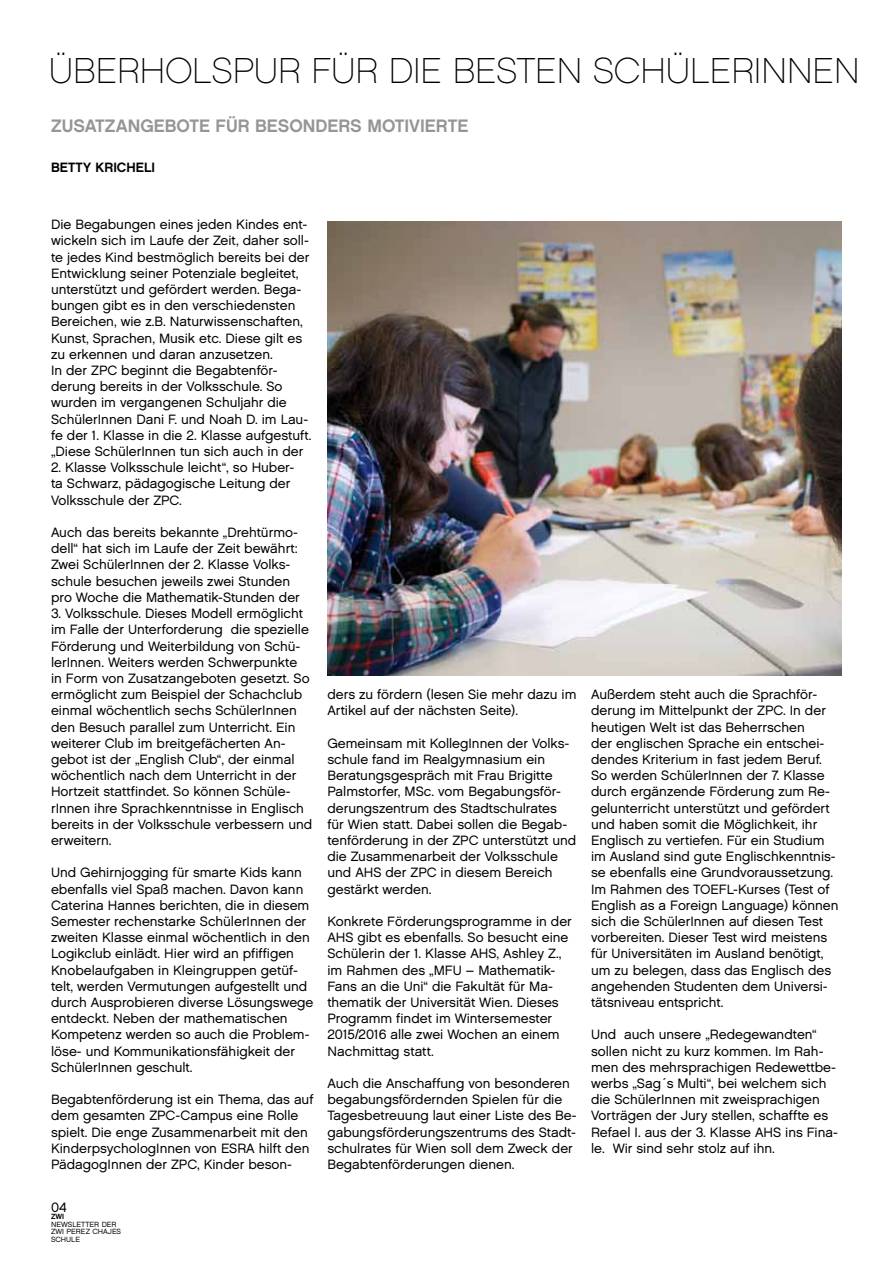
<style>
.page{position:relative;width:893px;height:1263px;background:#fff}
.page>*{position:absolute;margin:0;border:0;box-sizing:border-box;transform-origin:0 0}
.t1{font:36px "Chalet Paris Nineteen Sixty";color:#000}
.t2{font:18px "Chalet New York Nineteen Sixty";color:#939598}
.t3{font:13.5px/16.2px "Chalet London Nineteen Sixty";color:#000}
.t4{font:13.5px "Chalet New York Nineteen Sixty";color:#000}
.t5{font:7.5px/7.5px "Chalet London Nineteen Sixty";color:#000}
.t6{font:7.5px "Chalet New York Nineteen Sixty";color:#000}
</style>
<div class="page">
<img style="left:327px;top:221px;width:515px;height:455px">
<h1 class="t1" style="left:49px;top:50px;width:812px">ÜBERHOLSPUR FÜR DIE BESTEN SCHÜLERINNEN</h1>
<h2 class="t2" style="left:51px;top:115px;width:419px">ZUSATZANGEBOTE FÜR BESONDERS MOTIVIERTE</h2>
<p class="t4" style="left:51px;top:159px;width:106px">BETTY KRICHELI</p>
<p class="t3" style="left:51px;top:216px;width:260px">Die Begabungen eines jeden Kindes ent&shy;wickeln sich im Laufe der Zeit, daher soll&shy;te jedes Kind bestmöglich bereits bei der Entwicklung seiner Potenziale begleitet, unterstützt und gefördert werden. Bega&shy;bungen gibt es in den verschiedensten Bereichen, wie z.B. Naturwissenschaften, Kunst, Sprachen, M usik etc. Diese gilt es zu erkennen und daran anzusetzen.<br>I n der ZPC</p>
<p class="t3" style="left:51px;top:362px;width:262px;text-indent:70px">beginnt die Begabtenför&shy;derung bereits in der Volksschule. So wurden im vergangenen Schuljahr die SchülerI nnen Dani F. und Noah D. im Lau&shy;fe der 1. Klasse in die 2. Klasse aufgestuft. „Diese SchülerI nnen tun sich auch in der</p>
<p class="t3" style="left:51px;top:459px;width:245px">2. Klasse Volksschule leicht“, so H uber&shy;ta Schwarz, pädagogische Leitung der<br>Volksschule der ZPC</p>
<p class="t3" style="left:179px;top:492px;width:4px">.</p>
<p class="t3" style="left:51px;top:524px;width:250px">Auch das bereits bekannte „Drehtürmo&shy;dell“ hat sich im Laufe der Zeit bewährt:<br>Zwei SchülerI nnen der 2. Klasse Volks&shy;schule besuchen jeweils zwei Stunden pro Woche die Mathematik-Stunden der</p>
<p class="t3" style="left:51px;top:605px;width:263px">3. Volksschule. Dieses Modell ermöglicht im Falle der Unterforderung die spezielle Förderung und Weiterbildung von Schü&shy;lerI nnen. Weiters werden Schwerpunkte<br>in Form von Zusatzangeboten gesetzt. So ermöglicht zum Beispiel der Schachclub einmal wöchentlich sechs SchülerI nnen den Besuch parallel zum Unterricht. Ein weiterer Club im breitgefächerten An&shy;gebot ist der „English Club“, der einmal wöchentlich nach dem Unterricht in der Hortzeit stattfindet. So können Schüle-<br>rI nnen ihre Sprachkenntnisse in Englisch bereits in der Volksschule verbessern und erweitern.</p>
<p class="t3" style="left:51px;top:864px;width:264px">Und Gehirnjogging für smarte Kids kann ebenfalls viel Spaß machen. Davon kann Caterina Hannes berichten, die in diesem Semester rechenstarke SchülerI nnen der zweiten Klasse einmal wöchentlich in den Logikclub einlädt. H ier wird an pfiffigen Knobelaufgaben in Kleingruppen getüf&shy;telt, werden Vermutungen aufgestellt und durch Ausprobieren diverse Lösungswege entdeckt. Neben der mathematischen Kompetenz werden so auch die Problem&shy;löse- und Kommunikationsfähigkeit der SchülerI nnen geschult.</p>
<p class="t3" style="left:51px;top:1091px;width:264px">Begabtenförderung ist ein Thema, das auf dem gesamten ZPC</p>
<p class="t3" style="left:51px;top:1107px;width:258px;text-indent:125px">-Campus eine Rolle spielt. Die enge Zusammenarbeit mit den<br>KinderpsychologI nnen von ESRA</p>
<p class="t3" style="left:259px;top:1140px;width:52px">hilft den</p>
<p class="t3" style="left:51px;top:1156px;width:130px">PädagogI nnen der ZPC</p>
<p class="t3" style="left:197px;top:1156px;width:97px">, Kinder beson-</p>
<p class="t3" style="left:51px;top:1199px;width:17px">04</p>
<p class="t6" style="left:51px;top:1212px;width:14px">ZWI</p>
<p class="t5" style="left:51px;top:1220px;width:72px">Newsletter der<br>Zwi perez chajes schule</p>
<p class="t3" style="left:327px;top:686px;width:251px">ders zu fördern (lesen Sie mehr dazu im<br>Artikel auf der nächsten Seite).</p>
<p class="t3" style="left:327px;top:735px;width:243px">Gemeinsam mit KollegI nnen der Volks&shy;schule fand im Realgymnasium ein Beratungsgespräch mit Frau Brigitte Palmstorfer, MSc. vom Begabungsför&shy;derungszentrum des Stadtschulrates für Wien statt. Dabei sollen die Begab&shy;tenförderung in der ZPC</p>
<p class="t3" style="left:327px;top:832px;width:250px;text-indent:155px">unterstützt und die Zusammenarbeit der Volksschule und AHS</p>
<p class="t3" style="left:385px;top:864px;width:35px">der ZPC</p>
<p class="t3" style="left:441px;top:864px;width:114px">in diesem Bereich</p>
<p class="t3" style="left:327px;top:881px;width:106px">gestärkt werden.</p>
<p class="t3" style="left:327px;top:913px;width:246px">Konkrete Förderungsprogramme in der<br>AHS</p>
<p class="t3" style="left:327px;top:929px;width:243px;text-indent:30px">gibt es ebenfalls. So besucht eine<br>Schülerin der 1. Klasse AHS</p>
<p class="t3" style="left:497px;top:945px;width:66px">, Ashley Z.,</p>
<p class="t3" style="left:327px;top:962px;width:234px;text-indent:138px">– Mathematik-<br>Fans an die Uni“ die Fakultät für Ma&shy;thematik der Universität Wien. Dieses<br>Programm findet im Wintersemester<br>2015/2016 alle zwei Wochen an einem<br>Nachmittag statt.</p>
<p class="t3" style="left:327px;top:1075px;width:251px">Auch die Anschaffung von besonderen begabungsfördernden Spielen für die Tagesbetreuung laut einer Liste des Be&shy;gabungsförderungszentrums des Stadt&shy;schulrates für Wien soll dem Zweck der Begabtenförderungen dienen.</p>
<p class="t3" style="left:327px;top:962px;width:117px">im Rahmen des „MFU</p>
<p class="t3" style="left:591px;top:686px;width:228px">Außerdem steht auch die Sprachför&shy;derung im M ittelpunkt der ZPC</p>
<p class="t3" style="left:591px;top:702px;width:246px;text-indent:192px">. I n der heutigen Welt ist das Beherrschen<br>der englischen Sprache ein entschei&shy;dendes Kriterium in fast jedem Beruf.<br>So werden SchülerI nnen der 7. Klasse durch ergänzende Förderung zum Re&shy;gelunterricht unterstützt und gefördert und haben somit die Möglichkeit, ihr Englisch zu vertiefen. Für ein Studium im Ausland sind gute Englischkenntnis&shy;se ebenfalls eine Grundvoraussetzung.<br>I m Rahmen des TOEFL</p>
<p class="t3" style="left:591px;top:881px;width:249px;text-indent:142px">-Kurses (Test of English as a Foreign Language) können sich die SchülerI nnen auf diesen Test vorbereiten. Dieser Test wird meistens für Universitäten im Ausland benötigt, um zu belegen, dass das Englisch des angehenden Studenten dem Universi&shy;tätsniveau entspricht.</p>
<p class="t3" style="left:591px;top:1026px;width:246px">Und auch unsere „Redegewandten“ sollen nicht zu kurz kommen. I m Rah&shy;men des mehrsprachigen Redewettbe&shy;werbs „Sag´s M ulti“, bei welchem sich die SchülerI nnen mit zweisprachigen Vorträgen der Jury stellen, schaffte es Refael I . aus der 3. Klasse AHS</p>
<p class="t3" style="left:785px;top:1124px;width:54px">ins Fina-</p>
<p class="t3" style="left:591px;top:1140px;width:185px">le. Wir sind sehr stolz auf ihn.</p>
</div>
